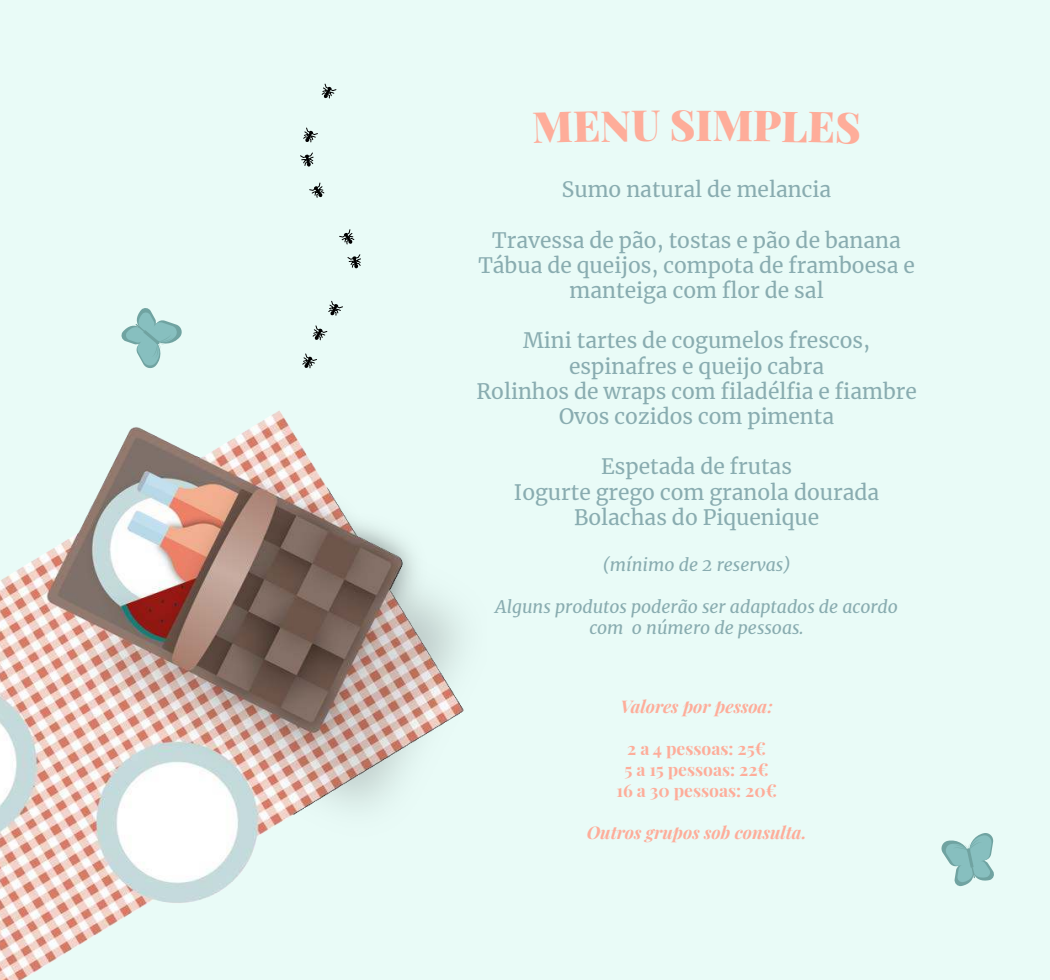
<style>
.page{position:relative;width:1050px;height:980px;background:#e9fbf7}
.page>*{position:absolute;margin:0;border:0;box-sizing:border-box;transform-origin:0 0}
.t1{font:42px "Playfair Display";color:#fead9a}
.t2{font:21px/25.2px "Merriweather";color:#89acb0;text-align:center}
.t3{font:italic 17.5px/21px "Merriweather";color:#89acb0;text-align:center}
.t4{font:17.5px/21px "Playfair Display";color:#fead9a;text-align:center}
.t5{font:italic 17.5px "Playfair Display";color:#fead9a}
</style>
<div class="page">
<img style="left:0;top:368px;width:464px;height:612px">
<svg style="left:941px;top:833px;width:53px;height:54px"></svg>
<svg style="left:120px;top:308px;width:63px;height:62px"></svg>
<svg style="left:322px;top:84px;width:15px;height:14px"></svg>
<svg style="left:303px;top:127px;width:15px;height:15px"></svg>
<svg style="left:300px;top:152px;width:14px;height:15px"></svg>
<svg style="left:309px;top:183px;width:16px;height:15px"></svg>
<svg style="left:339px;top:229px;width:15px;height:16px"></svg>
<svg style="left:347px;top:254px;width:14px;height:15px"></svg>
<svg style="left:328px;top:301px;width:15px;height:15px"></svg>
<svg style="left:312px;top:325px;width:15px;height:15px"></svg>
<svg style="left:302px;top:353px;width:15px;height:15px"></svg>
<h1 class="t1" style="left:631px;top:102px;width:123px">U SIM</h1>
<p class="t2" style="left:562px;top:177px;width:271px">Sumo natural de melancia</p>
<p class="t2" style="left:478px;top:227px;width:438px">Travessa de pão, tostas e pão de banana<br>Tábua de queijos, compota de framboesa e manteiga com flor de sal</p>
<p class="t2" style="left:476px;top:328px;width:442px">Mini tartes de cogumelos frescos, espinafres e queijo cabra<br>Rolinhos de wraps com filadélfia e fiambre<br>Ovos cozidos com pimenta</p>
<p class="t2" style="left:514px;top:454px;width:367px">Espetada de frutas<br>Iogurte grego com granola dourada<br>Bolachas do Piquenique</p>
<p class="t3" style="left:602px;top:555px;width:190px">(mínimo de 2 reservas)</p>
<p class="t3" style="left:495px;top:597px;width:404px">Alguns produtos poderão ser adaptados de acordo com o número de pessoas.</p>
<p class="t5" style="left:620px;top:699px;width:154px">Valores por pessoa:</p>
<p class="t4" style="left:616px;top:739px;width:162px">2 a 4 pessoas: 25€<br>5 a 15 pessoas: 22€<br>16 a 30 pessoas: 20€</p>
<p class="t5" style="left:587px;top:825px;width:221px">Outros grupos sob consulta.</p>
</div>
